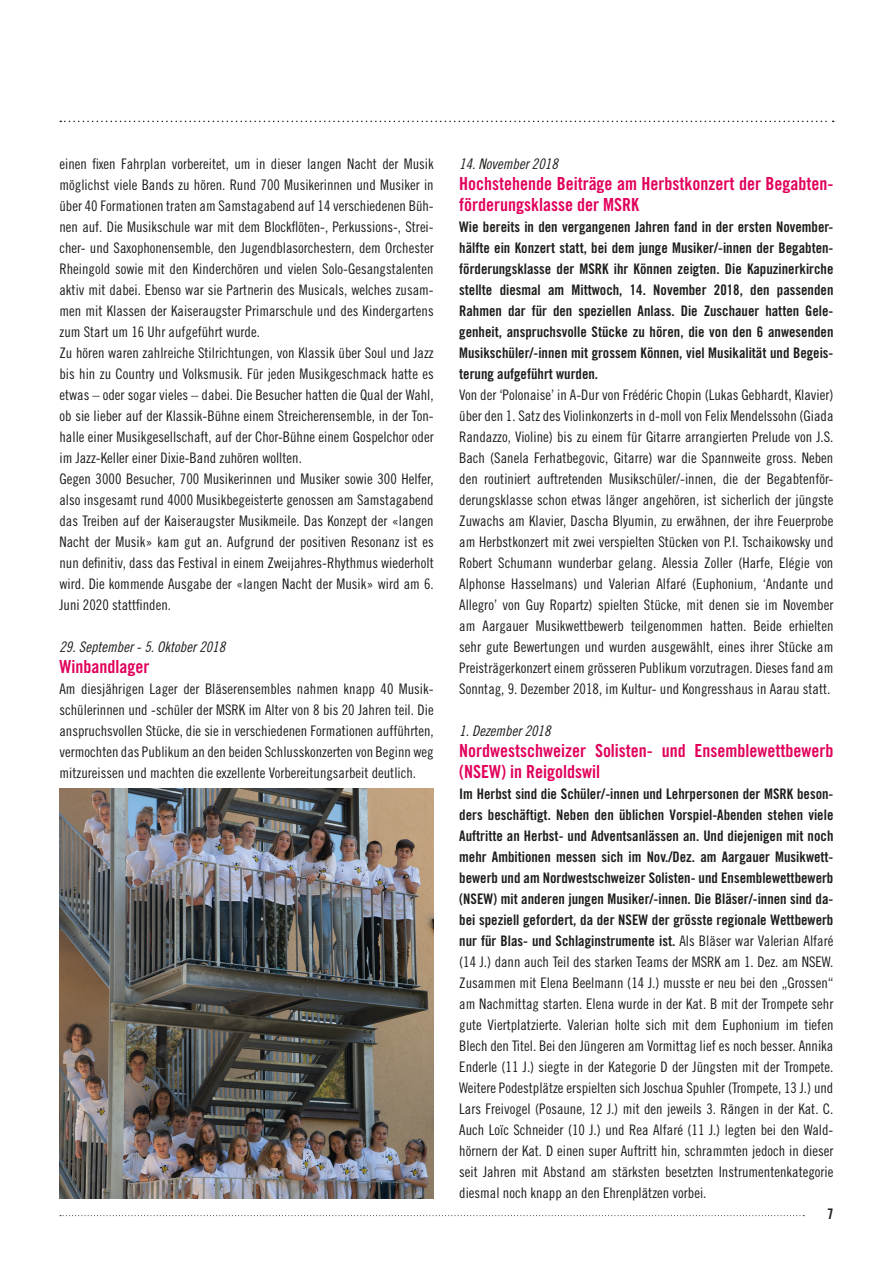
<style>
.page{position:relative;width:893px;height:1263px;background:#fff}
.page>*{position:absolute;margin:0;border:0;box-sizing:border-box;transform-origin:0 0}
.t1{font:18px/21px "Trade Gothic Bold Cond Twenty";color:#e1005b}
.t2{font:14.55px/21px "Trade Gothic Cond Eighteen";color:#1d1d1b;text-align:justify}
.t3{font:14.55px/21px "Trade Gothic Bold Cond Twenty";color:#1d1d1b;text-align:justify}
.t4{font:14.55px "Trade Gothic Cond Eighteen Obl";color:#1d1d1b}
.s1{font-family:"Trade Gothic Cond Eighteen"}
</style>
<div class="page">
<svg style="left:60px;top:121px;width:774px;height:1px"></svg>
<svg style="left:60px;top:1215px;width:744px;height:1px"></svg>
<img style="left:60px;top:788px;width:374px;height:410px">
<p class="t2" style="left:60px;top:153px;width:376px;text-align:left">einen fixen Fahrplan vorbereitet, um in dieser langen Nacht der Musik möglichst viele Bands zu hören. Rund 700 Musikerinnen und Musiker in über 40 Formationen traten am Samstagabend auf 14 verschiedenen Büh&shy;nen auf. Die Musikschule war mit dem Blockflöten-, Perkussions-, Strei&shy;cher- und Saxophonensemble, den Jugendblasorchestern, dem Orchester Rheingold sowie mit den Kinderchören und vielen Solo-Gesangstalenten aktiv mit dabei. Ebenso war sie Partnerin des Musicals, welches zusam&shy;men mit Klassen der Kaiseraugster Primarschule und des Kindergartens zum Start um 16 Uhr aufgeführt wurde.<br>Zu hören waren zahlreiche Stilrichtungen, von Klassik über Soul und Jazz bis hin zu Country und Volksmusik. Für jeden Musikgeschmack hatte es etwas – oder sogar vieles – dabei. Die Besucher hatten die Qual der Wahl, ob sie lieber auf der Klassik-Bühne einem Streicherensemble, in der Ton&shy;halle einer Musikgesellschaft, auf der Chor-Bühne einem Gospelchor oder im Jazz-Keller einer Dixie-Band zuhören wollten.<br>Gegen 3000 Besucher, 700 Musikerinnen und Musiker sowie 300 Helfer, also insgesamt rund 4000 Musikbegeisterte genossen am Samstagabend das Treiben auf der Kaiseraugster Musikmeile. Das Konzept der «langen Nacht der Musik» kam gut an. Aufgrund der positiven Resonanz ist es nun definitiv, dass das Festival in einem Zweijahres-Rhythmus wiederholt wird. Die kommende Ausgabe der «langen Nacht der Musik» wird am 6.<br>Juni 2020 stattfinden.</p>
<p class="t4" style="left:60px;top:638px;width:167px">29. September - 5. Oktober 2018</p>
<p class="t1" style="left:60px;top:656px;width:91px">Winbandlager</p>
<p class="t2" style="left:60px;top:678px;width:376px">Am diesjährigen Lager der Bläserensembles nahmen knapp 40 Musik&shy;schülerinnen und -schüler der MSRK im Alter von 8 bis 20 Jahren teil. Die anspruchsvollen Stücke, die sie in verschiedenen Formationen aufführten, vermochten das Publikum an den beiden Schlusskonzerten von Beginn weg mitzureissen und machten die exzellente Vorbereitungsarbeit deutlich.</p>
<p class="t4" style="left:459px;top:155px;width:100px">14. November 2018</p>
<p class="t1" style="left:459px;top:173px;width:376px">Hochstehende Beiträge am Herbstkonzert der Begabten&shy;förderungsklasse der MSRK</p>
<p class="t3" style="left:459px;top:216px;width:376px">Wie bereits in den vergangenen Jahren fand in der ersten November&shy;hälfte ein Konzert statt, bei dem junge Musiker/-innen der Begabten&shy;förderungsklasse der MSRK ihr Können zeigten. Die Kapuzinerkirche stellte diesmal am Mittwoch, 14. November 2018, den passenden Rahmen dar für den speziellen Anlass. Die Zuschauer hatten Gele&shy;genheit, anspruchsvolle Stücke zu hören, die von den 6 anwesenden Musikschüler/-innen mit grossem Können, viel Musikalität und Begeis&shy;terung aufgeführt wurden.</p>
<p class="t2" style="left:459px;top:384px;width:376px">Von der ‘Polonaise’ in A-Dur von Frédéric Chopin (Lukas Gebhardt, Klavier) über den 1. Satz des Violinkonzerts in d-moll von Felix Mendelssohn (Giada Randazzo, Violine) bis zu einem für Gitarre arrangierten Prelude von J.S.<br>Bach (Sanela Ferhatbegovic, Gitarre) war die Spannweite gross. Neben den routiniert auftretenden Musikschüler/-innen, die der Begabtenför&shy;derungsklasse schon etwas länger angehören, ist sicherlich der jüngste Zuwachs am Klavier, Dascha Blyumin, zu erwähnen, der ihre Feuerprobe am Herbstkonzert mit zwei verspielten Stücken von P.I. Tschaikowsky und Robert Schumann wunderbar gelang. Alessia Zoller (Harfe, Elégie von Alphonse Hasselmans) und Valerian Alfaré (Euphonium, ‘Andante und Allegro’ von Guy Ropartz) spielten Stücke, mit denen sie im November am Aargauer Musikwettbewerb teilgenommen hatten. Beide erhielten sehr gute Bewertungen und wurden ausgewählt, eines ihrer Stücke am Preisträgerkonzert einem grösseren Publikum vorzutragen. Dieses fand am Sonntag, 9. Dezember 2018, im Kultur- und Kongresshaus in Aarau statt.</p>
<p class="t4" style="left:459px;top:722px;width:93px">1. Dezember 2018</p>
<p class="t1" style="left:459px;top:740px;width:376px">Nordwestschweizer Solisten- und Ensemblewettbewerb (NSEW) in Reigoldswil</p>
<p class="t3" style="left:459px;top:783px;width:376px">Im Herbst sind die Schüler/-innen und Lehrpersonen der MSRK beson&shy;ders beschäftigt. Neben den üblichen Vorspiel-Abenden stehen viele Auftritte an Herbst- und Adventsanlässen an. Und diejenigen mit noch mehr Ambitionen messen sich im Nov./Dez. am Aargauer Musikwett&shy;bewerb und am Nordwestschweizer Solisten- und Ensemblewettbewerb (NSEW) mit anderen jungen Musiker/-innen. Die Bläser/-innen sind da&shy;bei speziell gefordert, da der NSEW der grösste regionale Wettbewerb nur für Blas- und Schlaginstrumente ist. <span class="s1">Als Bläser war Valerian Alfaré</span></p>
<p class="t2" style="left:459px;top:951px;width:376px">(14 J.) dann auch Teil des starken Teams der MSRK am 1. Dez. am NSEW.<br>Zusammen mit Elena Beelmann (14 J.) musste er neu bei den „Grossen“ am Nachmittag starten. Elena wurde in der Kat. B mit der Trompete sehr gute Viertplatzierte. Valerian holte sich mit dem Euphonium im tiefen Blech den Titel. Bei den Jüngeren am Vormittag lief es noch besser. Annika Enderle (11 J.) siegte in der Kategorie D der Jüngsten mit der Trompete.<br>Weitere Podestplätze erspielten sich Joschua Spuhler (Trompete, 13 J.) und Lars Freivogel (Posaune, 12 J.) mit den jeweils 3. Rängen in der Kat. C.<br>Auch Loïc Schneider (10 J.) und Rea Alfaré (11 J.) legten bei den Wald&shy;hörnern der Kat. D einen super Auftritt hin, schrammten jedoch in dieser seit Jahren mit Abstand am stärksten besetzten Instrumentenkategorie diesmal noch knapp an den Ehrenplätzen vorbei.</p>
<p class="t3" style="left:827px;top:1203px;width:8px">7</p>
</div>
